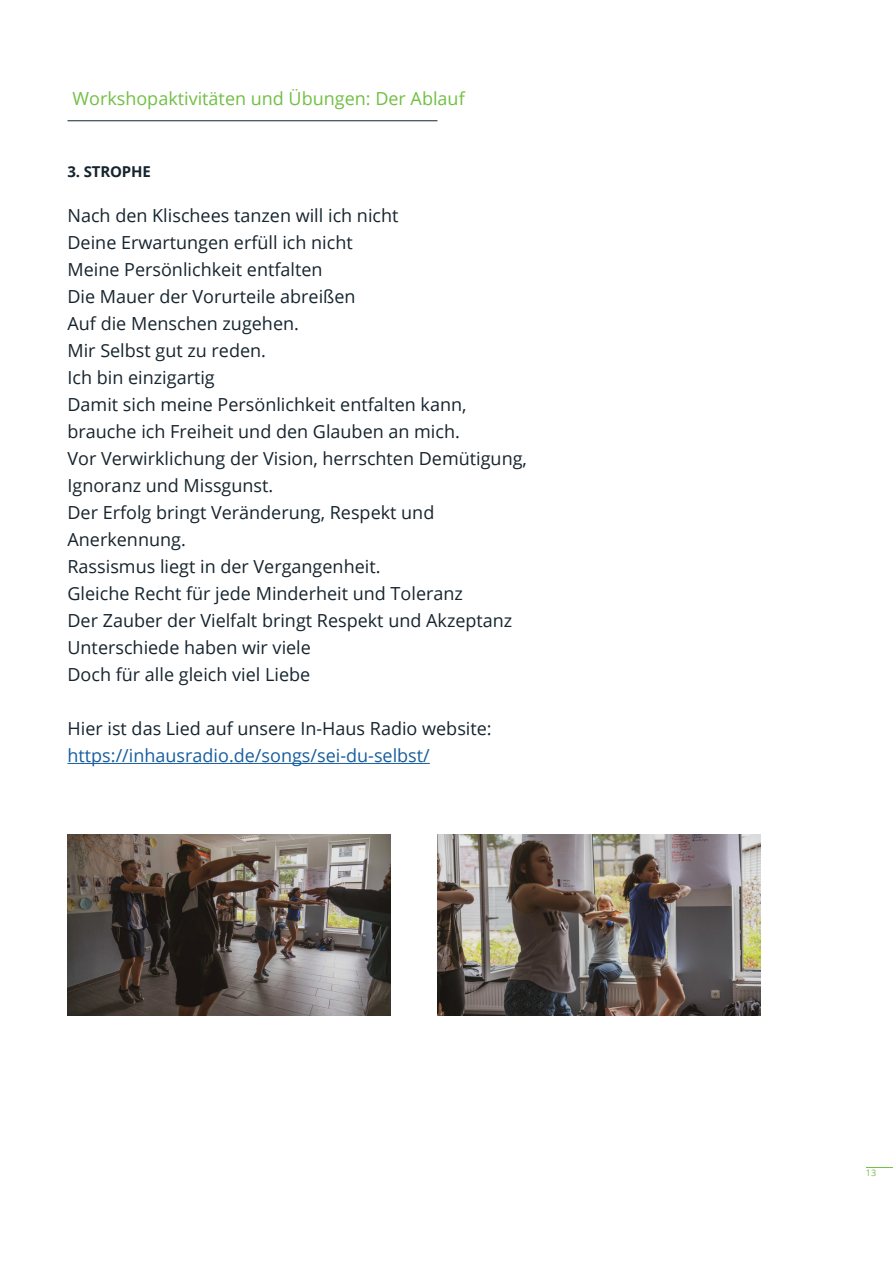
<style>
.page{position:relative;width:893px;height:1263px;background:#fff}
.page>*{position:absolute;margin:0;border:0;box-sizing:border-box;transform-origin:0 0}
.t1{font:18px/27px "Open Sans";color:#16242e}
.t2{font:18px "Open Sans";color:#175d9e}
.t3{font:18px "Open Sans";color:#71bf44}
.t4{font:700 15px "Open Sans";letter-spacing:-.01em;color:#16242e}
.t5{font:9px "Open Sans";color:#71bf44}
</style>
<div class="page">
<hr style="left:68px;top:120px;width:369px;height:1px;background:#16242e">
<hr style="left:68px;top:763px;width:362px;height:1px;background:#175d9e">
<img style="left:68px;top:834px;width:323px;height:182px">
<img style="left:437px;top:834px;width:324px;height:182px">
<svg style="left:866px;top:1167px;width:27px;height:1px"></svg>
<p class="t3" style="left:72px;top:86px;width:394px">Workshopaktivitäten und Übungen: Der Ablauf</p>
<p class="t4" style="left:68px;top:161px;width:85px">3. STROPHE</p>
<p class="t1" style="left:68px;top:202px;width:461px">Nach den Klischees tanzen will ich nicht<br>Deine Erwartungen erfüll ich nicht<br>Meine Persönlichkeit entfalten<br>Die Mauer der Vorurteile abreißen<br>Auf die Menschen zugehen.<br>Mir Selbst gut zu reden.<br>Ich bin einzigartig<br>Damit sich meine Persönlichkeit entfalten kann, brauche ich Freiheit und den Glauben an mich.<br>Vor Verwirklichung der Vision, herrschten Demütigung, Ignoranz und Missgunst.<br>Der Erfolg bringt Veränderung, Respekt und Anerkennung.<br>Rassismus liegt in der Vergangenheit.<br>Gleiche Recht für jede Minderheit und Toleranz<br>Der Zauber der Vielfalt bringt Respekt und Akzeptanz Unterschiede haben wir viele<br>Doch für alle gleich viel Liebe</p>
<p class="t1" style="left:68px;top:715px;width:426px">Hier ist das Lied auf unsere In-Haus Radio website:</p>
<p class="t2" style="left:68px;top:743px;width:364px">https://inhausradio.de/songs/sei-du-selbst/</p>
<p class="t5" style="left:866px;top:1167px;width:12px">13</p>
</div>
